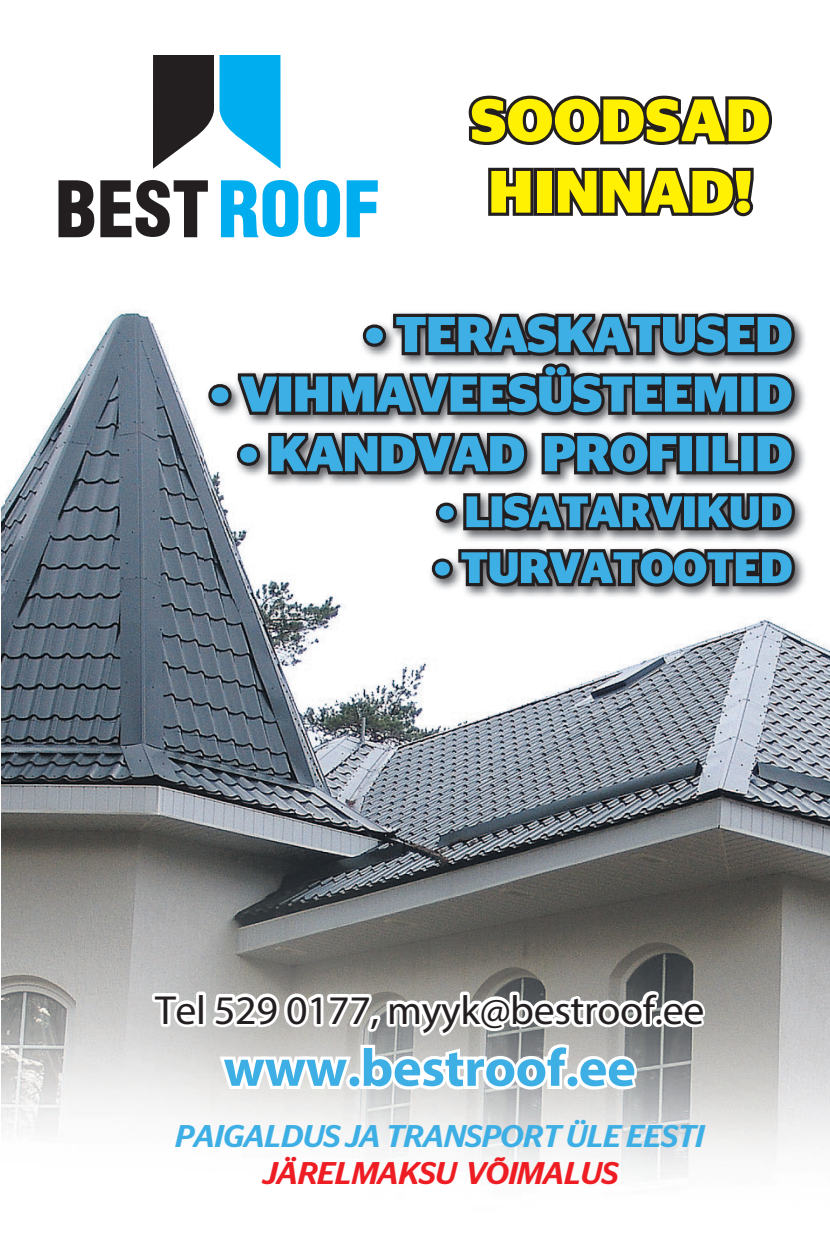
<style>
.page{position:relative;width:830px;height:1234px;background:#fff}
.page>*{position:absolute;margin:0;border:0;box-sizing:border-box;transform-origin:0 0}
.t1{font:700 59.55px/71.4px "Stag Sans";letter-spacing:.005em;color:#fff101}
.t2{font:700 53.25px "Myriad Pro";letter-spacing:-.01em;color:#3eafe4}
.t3{font:40.8px "Myriad Pro";letter-spacing:-.01em;color:#231f20}
.t4{font:italic 500 31.35px "Stag Sans";letter-spacing:-.02em;color:#3eafe4}
.t5{font:italic 500 31.35px "Stag Sans";letter-spacing:-.02em;color:#ee1d23}
</style>
<div class="page">
<hr style="left:829px;top:0;width:1px;height:60px;background:#13095a">
<img style="left:4px;top:310px;width:210px;height:821px">
<img style="left:800px;top:634px;width:29px;height:509px">
<img style="left:214px;top:598px;width:586px;height:579px">
<img style="left:1px;top:501px;width:3px;height:623px">
<img style="left:205px;top:310px;width:600px;height:288px">
<div style="left:208px;top:384px;width:23px;height:22px;border:6px solid #231f20;border-radius:50%"></div>
<svg style="left:211px;top:310px;width:586px;height:109px"></svg>
<div style="left:237px;top:443px;width:23px;height:23px;border:6px solid #231f20;border-radius:50%"></div>
<svg style="left:240px;top:429px;width:557px;height:50px;background:#5f90a8"></svg>
<div style="left:435px;top:502px;width:21px;height:21px;border:6px solid #231f20;border-radius:50%"></div>
<svg style="left:439px;top:489px;width:358px;height:46px;background:#5c899f"></svg>
<div style="left:431px;top:558px;width:21px;height:20px;border:6px solid #231f20;border-radius:50%"></div>
<svg style="left:435px;top:545px;width:362px;height:46px;background:#608ca2"></svg>
<img style="left:58px;top:55px;width:320px;height:183px">
<svg style="left:153px;top:55px;width:127px;height:114px"></svg>
<svg style="left:58px;top:180px;width:36px;height:57px;background:#4c494a"></svg>
<svg style="left:100px;top:180px;width:108px;height:57px"></svg>
<svg style="left:221px;top:180px;width:77px;height:57px"></svg>
<svg style="left:304px;top:180px;width:36px;height:57px"></svg>
<svg style="left:346px;top:180px;width:31px;height:57px"></svg>
<svg style="left:149px;top:989px;width:52px;height:41px"></svg>
<svg style="left:208px;top:987px;width:499px;height:107px"></svg>
<svg style="left:468px;top:95px;width:304px;height:50px"></svg>
<svg style="left:488px;top:167px;width:48px;height:49px"></svg>
<div style="left:533px;top:168px;width:21px;height:48px;border:6px solid #231f20"></div>
<svg style="left:551px;top:167px;width:203px;height:50px"></svg>
<p class="t1" style="left:470px;top:85px;width:301px">SOODSAD<br>HINNAD!</p>
<p class="t3" style="left:155px;top:984px;width:550px">Tel 529 0177, myyk@bestroof.ee</p>
<p class="t2" style="left:223px;top:1032px;width:414px">www.bestroof.ee</p>
<p class="t4" style="left:175px;top:1117px;width:530px">PAIGALDUS JA TRANSPORT ÜLE EESTI</p>
<p class="t5" style="left:263px;top:1154px;width:357px">JÄRELMAKSU VÕIMALUS</p>
</div>
